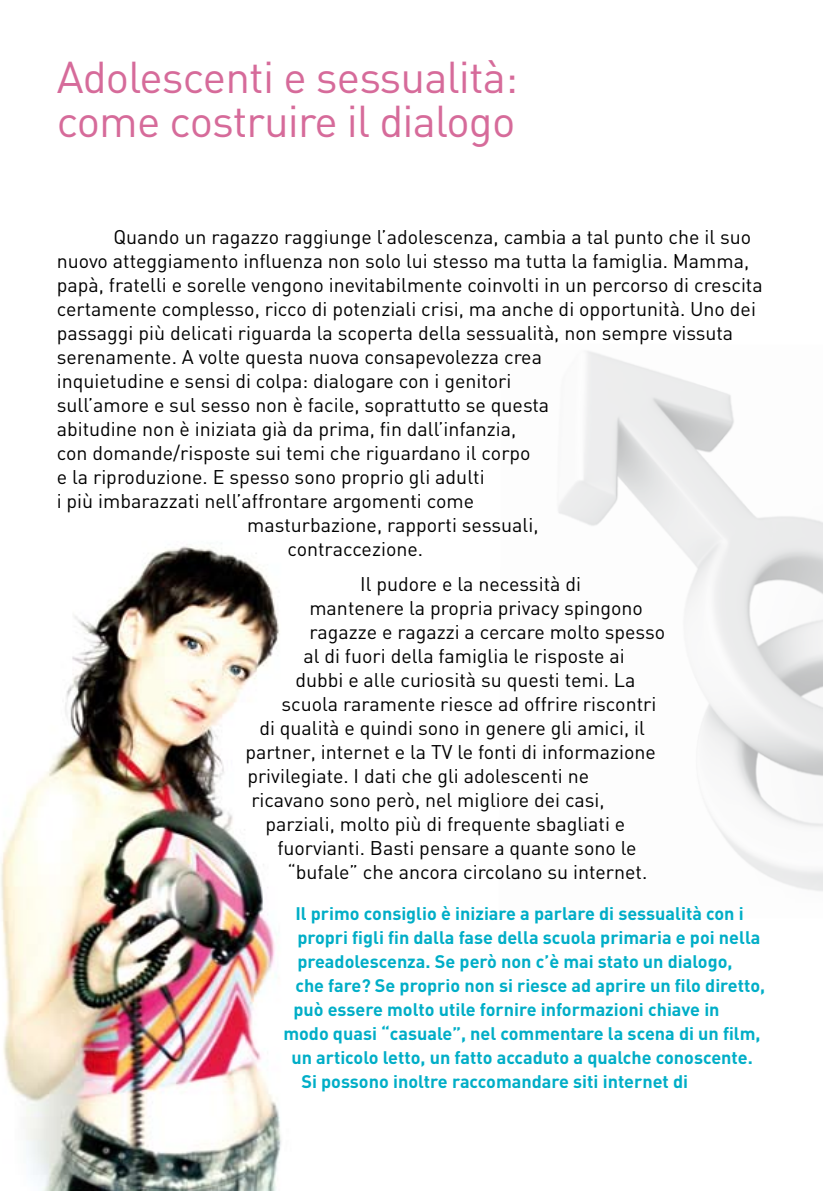
<style>
.page{position:relative;width:823px;height:1191px;background:#fff}
.page>*{position:absolute;margin:0;border:0;box-sizing:border-box;transform-origin:0 0}
.t1{font:44px/44px "DIN";letter-spacing:-.02em;color:#d66b9a}
.t2{font:19.6px "DIN";color:#000}
.t3{font:700 18px "DIN";color:#00aec7}
</style>
<div class="page">
<img style="left:558px;top:351px;width:265px;height:541px">
<img style="left:1px;top:543px;width:281px;height:648px">
<h1 class="t1" style="left:57px;top:54px;width:463px">Adolescenti e sessualità: come costruire il dialogo</h1>
<p class="t2" style="left:113px;top:224px;width:639px">Quando un ragazzo raggiunge l’adolescenza, cambia a tal punto che il suo</p>
<p class="t2" style="left:57px;top:248px;width:693px">nuovo atteggiamento influenza non solo lui stesso ma tutta la famiglia. Mamma,</p>
<p class="t2" style="left:57px;top:272px;width:707px">papà, fratelli e sorelle vengono inevitabilmente coinvolti in un percorso di crescita</p>
<p class="t2" style="left:57px;top:296px;width:700px">certamente complesso, ricco di potenziali crisi, ma anche di opportunità. Uno dei</p>
<p class="t2" style="left:57px;top:320px;width:677px">passaggi più delicati riguarda la scoperta della sessualità, non sempre vissuta</p>
<p class="t2" style="left:57px;top:344px;width:486px">serenamente. A volte questa nuova consapevolezza crea</p>
<p class="t2" style="left:57px;top:368px;width:456px">inquietudine e sensi di colpa: dialogare con i genitori</p>
<p class="t2" style="left:57px;top:392px;width:493px">sull’amore e sul sesso non è facile, soprattutto se questa</p>
<p class="t2" style="left:57px;top:416px;width:460px">abitudine non è iniziata già da prima, fin dall’infanzia,</p>
<p class="t2" style="left:57px;top:440px;width:475px">con domande/risposte sui temi che riguardano il corpo</p>
<p class="t2" style="left:57px;top:464px;width:429px">e la riproduzione. E spesso sono proprio gli adulti</p>
<p class="t2" style="left:57px;top:488px;width:418px">i più imbarazzati nell’affrontare argomenti come</p>
<p class="t2" style="left:247px;top:512px;width:292px">masturbazione, rapporti sessuali,</p>
<p class="t2" style="left:287px;top:536px;width:137px">contraccezione.</p>
<p class="t2" style="left:360px;top:572px;width:222px">Il pudore e la necessità di</p>
<p class="t2" style="left:309px;top:596px;width:335px">mantenere la propria privacy spingono</p>
<p class="t2" style="left:309px;top:620px;width:357px">ragazze e ragazzi a cercare molto spesso</p>
<p class="t2" style="left:303px;top:644px;width:322px">al di fuori della famiglia le risposte ai</p>
<p class="t2" style="left:295px;top:668px;width:341px">dubbi e alle curiosità su questi temi. La</p>
<p class="t2" style="left:281px;top:692px;width:376px">scuola raramente riesce ad offrire riscontri</p>
<p class="t2" style="left:259px;top:716px;width:387px">di qualità e quindi sono in genere gli amici, il</p>
<p class="t2" style="left:245px;top:740px;width:412px">partner, internet e la TV le fonti di informazione</p>
<p class="t2" style="left:247px;top:763px;width:343px">privilegiate. I dati che gli adolescenti ne</p>
<p class="t2" style="left:251px;top:787px;width:354px">ricavano sono però, nel migliore dei casi,</p>
<p class="t2" style="left:265px;top:811px;width:361px">parziali, molto più di frequente sbagliati e</p>
<p class="t2" style="left:277px;top:835px;width:360px">fuorvianti. Basti pensare a quante sono le</p>
<p class="t2" style="left:287px;top:859px;width:361px">“bufale” che ancora circolano su internet.</p>
<p class="t3" style="left:295px;top:902px;width:449px">Il primo consiglio è iniziare a parlare di sessualità con i</p>
<p class="t3" style="left:297px;top:926px;width:464px">propri figli fin dalla fase della scuola primaria e poi nella</p>
<p class="t3" style="left:297px;top:950px;width:436px">preadolescenza. Se però non c’è mai stato un dialogo,</p>
<p class="t3" style="left:295px;top:974px;width:471px">che fare? Se proprio non si riesce ad aprire un filo diretto,</p>
<p class="t3" style="left:293px;top:998px;width:427px">può essere molto utile fornire informazioni chiave in</p>
<p class="t3" style="left:283px;top:1022px;width:478px">modo quasi “casuale”, nel commentare la scena di un film,</p>
<p class="t3" style="left:291px;top:1046px;width:462px">un articolo letto, un fatto accaduto a qualche conoscente.</p>
<p class="t3" style="left:301px;top:1070px;width:388px">Si possono inoltre raccomandare siti internet di</p>
</div>
